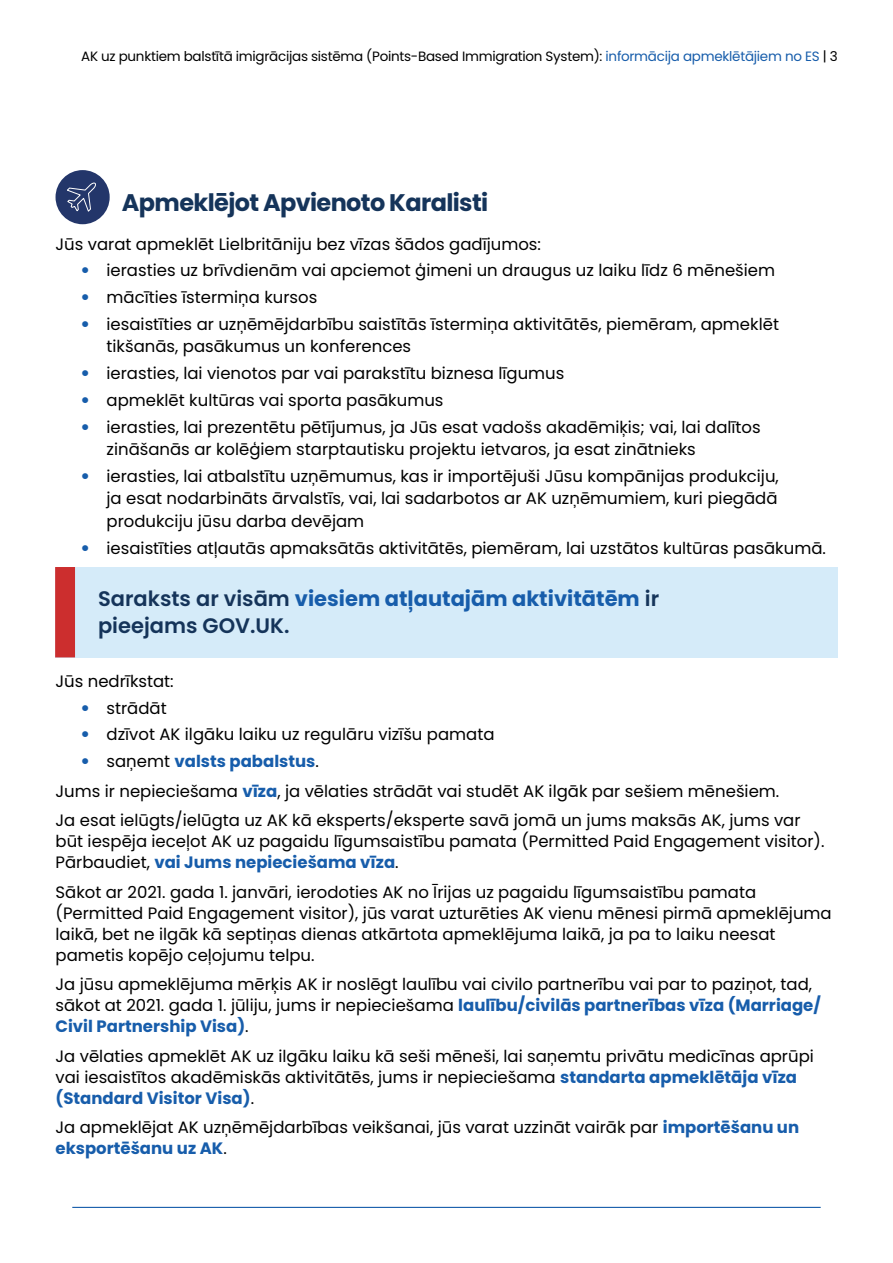
<style>
.page{position:relative;width:893px;height:1263px;background:#fff}
.page>*{position:absolute;margin:0;border:0;box-sizing:border-box;transform-origin:0 0}
.t1{font:700 24px "Poppins";letter-spacing:-.025em;color:#15345a}
.t2{font:600 21px/27px "Poppins";color:#15345a}
.t3{font:16.5px/21px "Poppins";color:#000}
.t4{font:700 16.5px "Poppins";color:#175dab}
.t5{font:13.5px "Poppins";letter-spacing:-.02em;color:#000}
.s1{color:#175dab}
.s2{font-family:"Helvetica Neue LT Pro";color:#175dab}
.s3{font-weight:700;color:#175dab}
.s4{font-family:"Helvetica Neue LT Pro";font-weight:400}
.s5{font-weight:400;color:#000}
</style>
<div class="page">
<hr style="left:72px;top:1207px;width:749px;height:1px;background:#175dab">
<div style="left:56px;top:170px;width:54px;height:54px;background:#23366a;border-radius:50%"></div>
<svg style="left:67px;top:182px;width:29px;height:30px"></svg>
<div style="left:56px;top:567px;width:782px;height:90px;background:#d5ebf9"></div>
<div style="left:55px;top:567px;width:20px;height:90px;background:#cc2e2e"></div>
<p class="t5" style="left:81px;top:48px;width:758px">AK uz punktiem balstītā imigrācijas sistēma (Points-Based Immigration System): <span class="s1">informācija apmeklētājiem no ES</span> | 3</p>
<h2 class="t1" style="left:122px;top:189px;width:368px">Apmeklējot Apvienoto Karalisti</h2>
<p class="t3" style="left:56px;top:233px;width:487px">Jūs varat apmeklēt Lielbritāniju bez vīzas šādos gadījumos:</p>
<p class="t3" style="left:81px;top:260px;width:696px"><span class="s2">•</span> ierasties uz brīvdienām vai apciemot ģimeni un draugus uz laiku līdz 6 mēnešiem</p>
<p class="t3" style="left:81px;top:287px;width:238px"><span class="s2">•</span> mācīties īstermiņa kursos</p>
<p class="t3" style="left:107px;top:313px;width:674px;line-height:22.5px;text-indent:-26px"><span class="s2">•</span> iesaistīties ar uzņēmējdarbību saistītās īstermiņa aktivitātēs, piemēram, apmeklēt tikšanās, pasākumus un konferences</p>
<p class="t3" style="left:81px;top:363px;width:485px"><span class="s2">•</span> ierasties, lai vienotos par vai parakstītu biznesa līgumus</p>
<p class="t3" style="left:81px;top:390px;width:364px"><span class="s2">•</span> apmeklēt kultūras vai sporta pasākumus</p>
<p class="t3" style="left:107px;top:416px;width:656px;line-height:22.5px;text-indent:-26px"><span class="s2">•</span> ierasties, lai prezentētu pētījumus, ja Jūs esat vadošs akadēmiķis; vai, lai dalītos zināšanās ar kolēģiem starptautisku projektu ietvaros, ja esat zinātnieks</p>
<p class="t3" style="left:107px;top:465px;width:674px;line-height:22.5px;text-align:justify;text-indent:-26px"><span class="s2">•</span> ierasties, lai atbalstītu uzņēmumus, kas ir importējuši Jūsu kompānijas produkciju, ja esat nodarbināts ārvalstīs, vai, lai sadarbotos ar AK uzņēmumiem, kuri piegādā produkciju jūsu darba devējam</p>
<p class="t3" style="left:81px;top:537px;width:746px"><span class="s2">•</span> iesaistīties atļautās apmaksātās aktivitātēs, piemēram, lai uzstātos kultūras pasākumā.</p>
<p class="t2" style="left:98px;top:585px;width:563px">Saraksts ar visām <span class="s3">viesiem atļautajām aktivitātēm</span> ir pieejams GOV.UK.</p>
<p class="t3" style="left:56px;top:671px;width:120px">Jūs nedrīkstat:</p>
<p class="t3" style="left:81px;top:697px;width:87px"><span class="s2">•</span> strādāt</p>
<p class="t3" style="left:81px;top:724px;width:415px"><span class="s2">•</span> dzīvot AK ilgāku laiku uz regulāru vizīšu pamata</p>
<p class="t4" style="left:81px;top:752px;width:239px"><span class="s4">•</span> <span class="s5">saņemt</span> valsts pabalstus<span class="s5">.</span></p>
<p class="t3" style="left:56px;top:780px;width:725px">Jums ir nepieciešama <span class="s3">vīza</span>, ja vēlaties strādāt vai studēt AK ilgāk par sešiem mēnešiem.</p>
<p class="t3" style="left:56px;top:810px;width:770px">Ja esat ielūgts/ielūgta uz AK kā eksperts/eksperte savā jomā un jums maksās AK, jums var būt iespēja ieceļot AK uz pagaidu līgumsaistību pamata (Permitted Paid Engagement visitor).<br>Pārbaudiet, <span class="s3">vai Jums nepieciešama vīza</span>.</p>
<p class="t3" style="left:56px;top:881px;width:778px">Sākot ar 2021. gada 1. janvāri, ierodoties AK no Īrijas uz pagaidu līgumsaistību pamata (Permitted Paid Engagement visitor), jūs varat uzturēties AK vienu mēnesi pirmā apmeklējuma laikā, bet ne ilgāk kā septiņas dienas atkārtota apmeklējuma laikā, ja pa to laiku neesat pametis kopējo ceļojumu telpu.</p>
<p class="t3" style="left:56px;top:974px;width:767px">Ja jūsu apmeklējuma mērķis AK ir noslēgt laulību vai civilo partnerību vai par to paziņot, tad, sākot at 2021. gada 1. jūliju, jums ir nepieciešama <span class="s3">laulību/civilās partnerības vīza (Marriage/<br>Civil Partnership Visa)</span>.</p>
<p class="t3" style="left:56px;top:1045px;width:760px">Ja vēlaties apmeklēt AK uz ilgāku laiku kā seši mēneši, lai saņemtu privātu medicīnas aprūpi vai iesaistītos akadēmiskās aktivitātēs, jums ir nepieciešama <span class="s3">standarta apmeklētāja vīza (Standard Visitor Visa)</span>.</p>
<p class="t3" style="left:56px;top:1117px;width:745px">Ja apmeklējat AK uzņēmējdarbības veikšanai, jūs varat uzzināt vairāk par <span class="s3">importēšanu un eksportēšanu uz AK</span>.</p>
</div>
